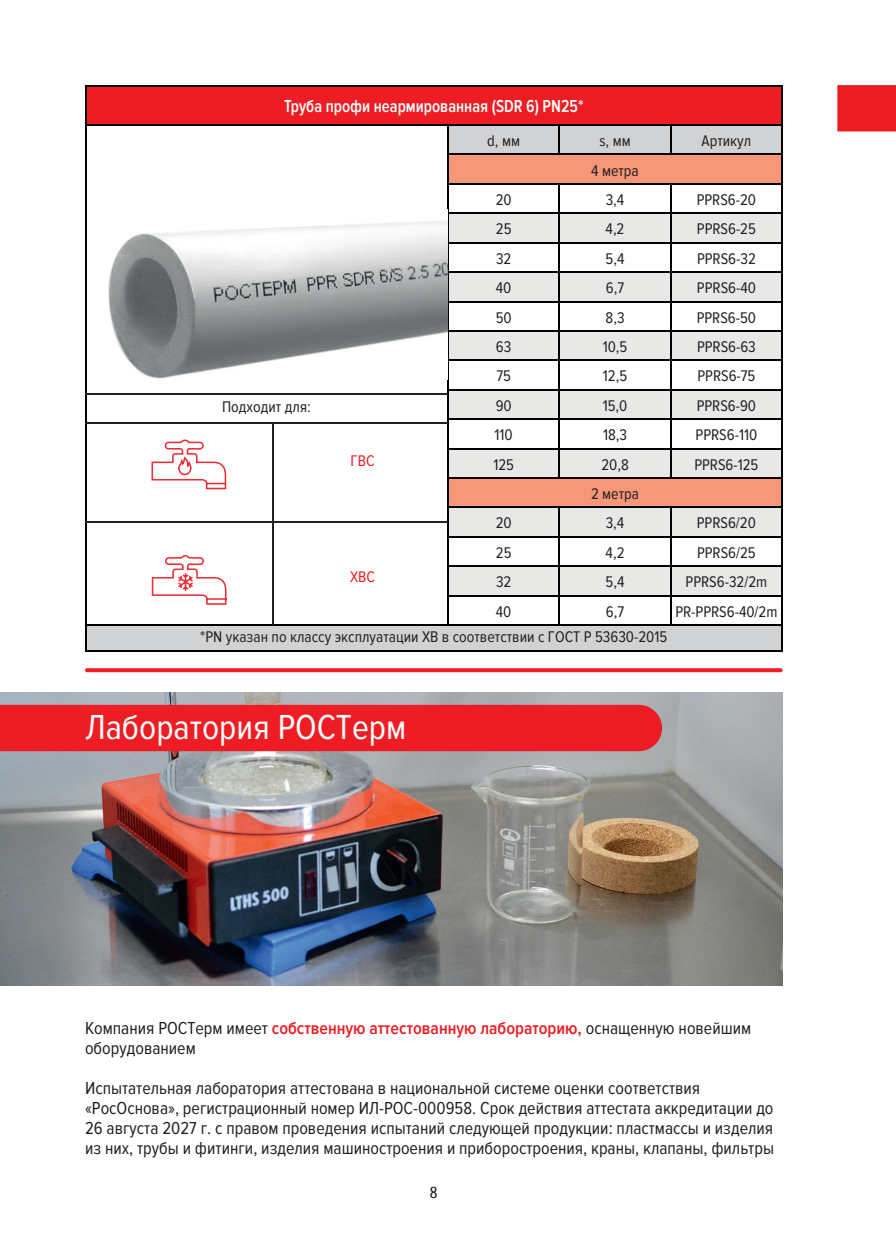
<style>
.page{position:relative;width:896px;height:1248px;background:#fff}
.page>*{position:absolute;margin:0;border:0;box-sizing:border-box;transform-origin:0 0}
.t1{font:36px "Proxima Nova Cond";color:#fff}
.t2{font:18px/20px "Proxima Nova Cond";color:#231f20}
.t3{font:600 18px "Proxima Nova Cond";color:#fff;scale:.93 1}
.t4{font:16px "Proxima Nova Cond";color:#231f20}
.t5{font:16px "Proxima Nova Cond";color:#ee1d23}
.t6{font:16px "Cuprum";color:#231f20}
.s1{font-weight:600;color:#ee1d23}
</style>
<div class="page">
<img style="left:0;top:692px;width:782px;height:292px">
<div style="left:0;top:704px;width:662px;height:47px;background:#ee1d23"></div>
<div style="left:86px;top:86px;width:696px;height:39px;background:#ee1d23"></div>
<svg style="left:86px;top:126px;width:361px;height:524px"></svg>
<hr style="left:85px;top:85px;width:363px;height:1px;background:#000">
<hr style="left:85px;top:86px;width:1px;height:39px;background:#000">
<hr style="left:448px;top:85px;width:111px;height:1px;background:#000">
<hr style="left:559px;top:85px;width:112px;height:1px;background:#000">
<hr style="left:671px;top:85px;width:111px;height:1px;background:#000">
<hr style="left:781px;top:86px;width:1px;height:39px;background:#000">
<hr style="left:85px;top:125px;width:363px;height:1px;background:#000">
<svg style="left:85px;top:126px;width:1px;height:28px"></svg>
<hr style="left:448px;top:125px;width:111px;height:1px;background:#000">
<hr style="left:559px;top:125px;width:112px;height:1px;background:#000">
<hr style="left:671px;top:125px;width:111px;height:1px;background:#000">
<hr style="left:85px;top:154px;width:1px;height:30px;background:#000">
<svg style="left:85px;top:184px;width:1px;height:29px"></svg>
<hr style="left:85px;top:213px;width:1px;height:30px;background:#000">
<svg style="left:85px;top:243px;width:1px;height:58px"></svg>
<hr style="left:85px;top:301px;width:1px;height:30px;background:#000">
<svg style="left:85px;top:331px;width:1px;height:29px"></svg>
<hr style="left:85px;top:360px;width:1px;height:30px;background:#000">
<svg style="left:85px;top:390px;width:1px;height:58px"></svg>
<hr style="left:85px;top:448px;width:1px;height:30px;background:#000">
<svg style="left:85px;top:478px;width:1px;height:29px"></svg>
<hr style="left:85px;top:507px;width:1px;height:30px;background:#000">
<hr style="left:85px;top:624px;width:363px;height:1px;background:#000">
<svg style="left:85px;top:537px;width:1px;height:113px"></svg>
<hr style="left:85px;top:650px;width:363px;height:1px;background:#000">
<hr style="left:448px;top:650px;width:111px;height:1px;background:#000">
<hr style="left:559px;top:650px;width:112px;height:1px;background:#000">
<hr style="left:671px;top:650px;width:111px;height:1px;background:#000">
<svg style="left:447px;top:126px;width:335px;height:524px"></svg>
<hr style="left:447px;top:565px;width:112px;height:1px;background:#000">
<hr style="left:559px;top:565px;width:112px;height:1px;background:#000">
<hr style="left:671px;top:565px;width:111px;height:1px;background:#000">
<img style="left:108px;top:209px;width:339px;height:170px">
<svg style="left:151px;top:439px;width:75px;height:50px"></svg>
<svg style="left:152px;top:555px;width:74px;height:49px"></svg>
<hr style="left:85px;top:521px;width:363px;height:1px;background:#231f20">
<hr style="left:272px;top:422px;width:1px;height:203px;background:#231f20">
<hr style="left:85px;top:422px;width:363px;height:1px;background:#231f20">
<hr style="left:85px;top:394px;width:363px;height:1px;background:#231f20">
<svg style="left:85px;top:668px;width:697px;height:4px;background:#ee282e"></svg>
<div style="left:837px;top:85px;width:59px;height:46px;background:#ee1d23"></div>
<p class="t3" style="left:284px;top:96px;width:323px">Труба профи неармированная (SDR 6) PN25*</p>
<p class="t4" style="left:487px;top:132px;width:34px">d, мм</p>
<p class="t4" style="left:599px;top:132px;width:33px">s, мм</p>
<p class="t4" style="left:701px;top:132px;width:51px">Артикул</p>
<p class="t4" style="left:591px;top:161px;width:49px">4 метра</p>
<p class="t4" style="left:496px;top:191px;width:18px">20</p>
<p class="t4" style="left:606px;top:191px;width:20px">3,4</p>
<p class="t4" style="left:697px;top:191px;width:61px">PPRS6-20</p>
<p class="t4" style="left:496px;top:220px;width:17px">25</p>
<p class="t4" style="left:605px;top:220px;width:20px">4,2</p>
<p class="t4" style="left:697px;top:220px;width:61px">PPRS6-25</p>
<p class="t4" style="left:496px;top:249px;width:17px">32</p>
<p class="t4" style="left:605px;top:249px;width:20px">5,4</p>
<p class="t4" style="left:697px;top:249px;width:60px">PPRS6-32</p>
<p class="t4" style="left:496px;top:279px;width:17px">40</p>
<p class="t4" style="left:606px;top:279px;width:20px">6,7</p>
<p class="t4" style="left:697px;top:279px;width:60px">PPRS6-40</p>
<p class="t4" style="left:496px;top:308px;width:18px">50</p>
<p class="t4" style="left:605px;top:308px;width:20px">8,3</p>
<p class="t4" style="left:697px;top:308px;width:61px">PPRS6-50</p>
<p class="t4" style="left:496px;top:338px;width:17px">63</p>
<p class="t4" style="left:603px;top:338px;width:26px">10,5</p>
<p class="t4" style="left:697px;top:338px;width:60px">PPRS6-63</p>
<p class="t4" style="left:496px;top:367px;width:16px">75</p>
<p class="t4" style="left:603px;top:367px;width:26px">12,5</p>
<p class="t4" style="left:697px;top:367px;width:59px">PPRS6-75</p>
<p class="t4" style="left:496px;top:396px;width:18px">90</p>
<p class="t4" style="left:603px;top:396px;width:26px">15,0</p>
<p class="t4" style="left:697px;top:396px;width:61px">PPRS6-90</p>
<p class="t4" style="left:494px;top:426px;width:20px">110</p>
<p class="t4" style="left:603px;top:426px;width:26px">18,3</p>
<p class="t4" style="left:695px;top:426px;width:63px">PPRS6-110</p>
<p class="t4" style="left:493px;top:455px;width:22px">125</p>
<p class="t4" style="left:601px;top:455px;width:29px">20,8</p>
<p class="t4" style="left:694px;top:455px;width:66px">PPRS6-125</p>
<p class="t4" style="left:591px;top:485px;width:50px">2 метра</p>
<p class="t4" style="left:496px;top:514px;width:18px">20</p>
<p class="t4" style="left:606px;top:514px;width:20px">3,4</p>
<p class="t4" style="left:697px;top:514px;width:61px">PPRS6/20</p>
<p class="t4" style="left:496px;top:543px;width:17px">25</p>
<p class="t4" style="left:605px;top:543px;width:20px">4,2</p>
<p class="t4" style="left:697px;top:543px;width:60px">PPRS6/25</p>
<p class="t4" style="left:496px;top:573px;width:17px">32</p>
<p class="t4" style="left:605px;top:573px;width:20px">5,4</p>
<p class="t4" style="left:685px;top:573px;width:83px">PPRS6-32/2m</p>
<p class="t4" style="left:496px;top:602px;width:17px">40</p>
<p class="t4" style="left:606px;top:602px;width:20px">6,7</p>
<p class="t4" style="left:675px;top:602px;width:104px">PR-PPRS6-40/2m</p>
<p class="t4" style="left:200px;top:627px;width:468px">*PN указан по классу эксплуатации ХВ в соответствии с ГОСТ Р 53630-2015</p>
<p class="t4" style="left:222px;top:398px;width:90px">Подходит для:</p>
<p class="t5" style="left:351px;top:452px;width:25px">ГВС</p>
<p class="t5" style="left:350px;top:567px;width:26px">ХВС</p>
<h1 class="t1" style="left:85px;top:707px;width:323px">Лаборатория РОСТерм</h1>
<p class="t2" style="left:85px;top:1018px;width:667px">Компания РОСТерм имеет <span class="s1">собственную аттестованную лабораторию,</span> оснащенную новейшим оборудованием</p>
<p class="t2" style="left:85px;top:1078px;width:690px">Испытательная лаборатория аттестована в национальной системе оценки соответствия «РосОснова», регистрационный номер ИЛ-РОС-000958. Срок действия аттестата аккредитации до 26 августа 2027 г. c правом проведения испытаний следующей продукции: пластмассы и изделия из них, трубы и фитинги, изделия машиностроения и приборостроения, краны, клапаны, фильтры</p>
<p class="t6" style="left:430px;top:1181px;width:9px">8</p>
</div>
